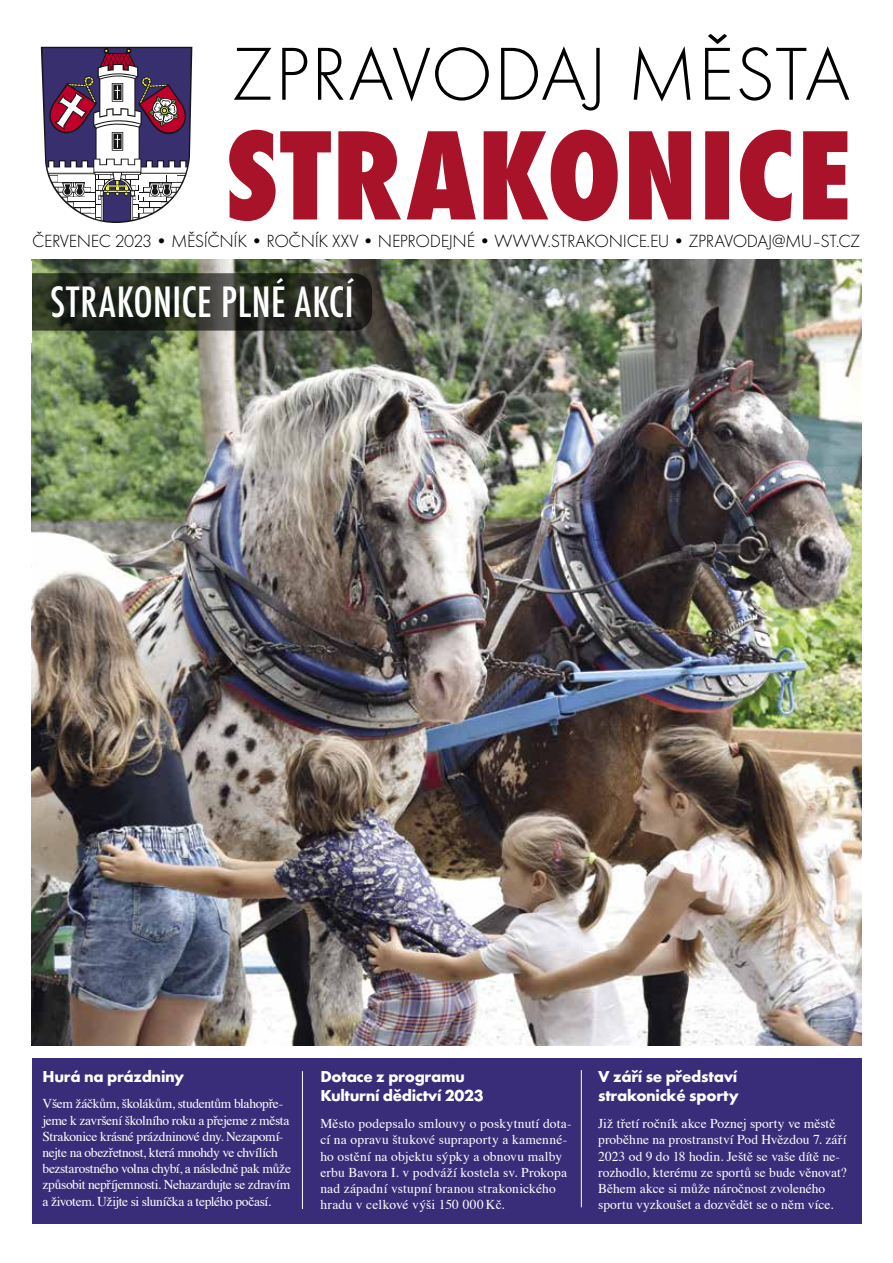
<style>
.page{position:relative;width:893px;height:1263px;background:#fff}
.page>*{position:absolute;margin:0;border:0;box-sizing:border-box;transform-origin:0 0}
.t1{font:500 condensed 45.75px "Futura TOT";letter-spacing:.01em;color:#fff}
.t2{font:18.3px "Futura TOT Ligh";letter-spacing:-.02em;color:#000}
.t3{font:700 16.5px/19.8px "Futura TOT";letter-spacing:-.02em;color:#fff}
.t4{font:13.5px/16.2px "Times";color:#fff}
.t5{font:13.5px/16.2px "Times";letter-spacing:-.025em;color:#fff}
</style>
<div class="page">
<svg style="left:234px;top:34px;width:615px;height:77px"></svg>
<svg style="left:41px;top:47px;width:151px;height:176px"></svg>
<svg style="left:229px;top:130px;width:618px;height:91px;fill:#a9132a"></svg>
<div style="left:32px;top:1059px;width:829px;height:165px;background:#392d7a"></div>
<hr style="left:302px;top:1071px;width:1px;height:138px;background:#fff">
<hr style="left:581px;top:1070px;width:1px;height:137px;background:#fff">
<img style="left:32px;top:259px;width:829px;height:786px">
<svg style="left:15px;top:273px;width:357px;height:58px"></svg>
<div style="left:0;top:261px;width:32px;height:82px;background:#fff"></div>
<h2 class="t2" style="left:32px;top:231px;width:830px">ČERVENEC 2023 • MĚSÍČNÍK • ROČNÍK XXV • NEPRODEJNÉ • WWW.STRAKONICE.EU • ZPRAVODAJ@MU–ST.CZ</h2>
<h1 class="t1" style="left:50px;top:277px;width:305px">STRAKONICE PLNÉ AKCÍ</h1>
<p class="t3" style="left:43px;top:1066px;width:143px">Hurá na prázdniny</p>
<p class="t5" style="left:43px;top:1095px;width:250px">Všem žáčkům, školákům, studentům blahopře&shy;jeme k završení školního roku a přejeme z města Strakonice krásné prázdninové dny. Nezapomí&shy;nejte na obezřetnost, která mnohdy ve chvílích bezstarostného volna chybí, a následně pak může způsobit nepříjemnosti. Nehazardujte se zdravím a životem. Užijte si sluníčka a teplého počasí.</p>
<p class="t3" style="left:320px;top:1066px;width:165px">Dotace z programu<br>Kulturní dědictví 2023</p>
<p class="t4" style="left:320px;top:1114px;width:253px">Město podepsalo smlouvy o poskytnutí dota&shy;cí na opravu štukové supraporty a kamenné&shy;ho ostění na objektu sýpky a obnovu malby erbu Bavora I. v podváží kostela sv. Prokopa nad západní vstupní branou strakonického hradu v celkové výši 150 000Kč.</p>
<p class="t3" style="left:598px;top:1066px;width:142px">V září se představí strakonické sporty</p>
<p class="t4" style="left:598px;top:1114px;width:250px">Již třetí ročník akce Poznej sporty ve městě proběhne na prostranství Pod Hvězdou 7. září 2023 od 9 do 18 hodin. Ještě se vaše dítě ne&shy;rozhodlo, kterému ze sportů se bude věnovat?<br>Během akce si může náročnost zvoleného sportu vyzkoušet a dozvědět se o něm více.</p>
</div>
